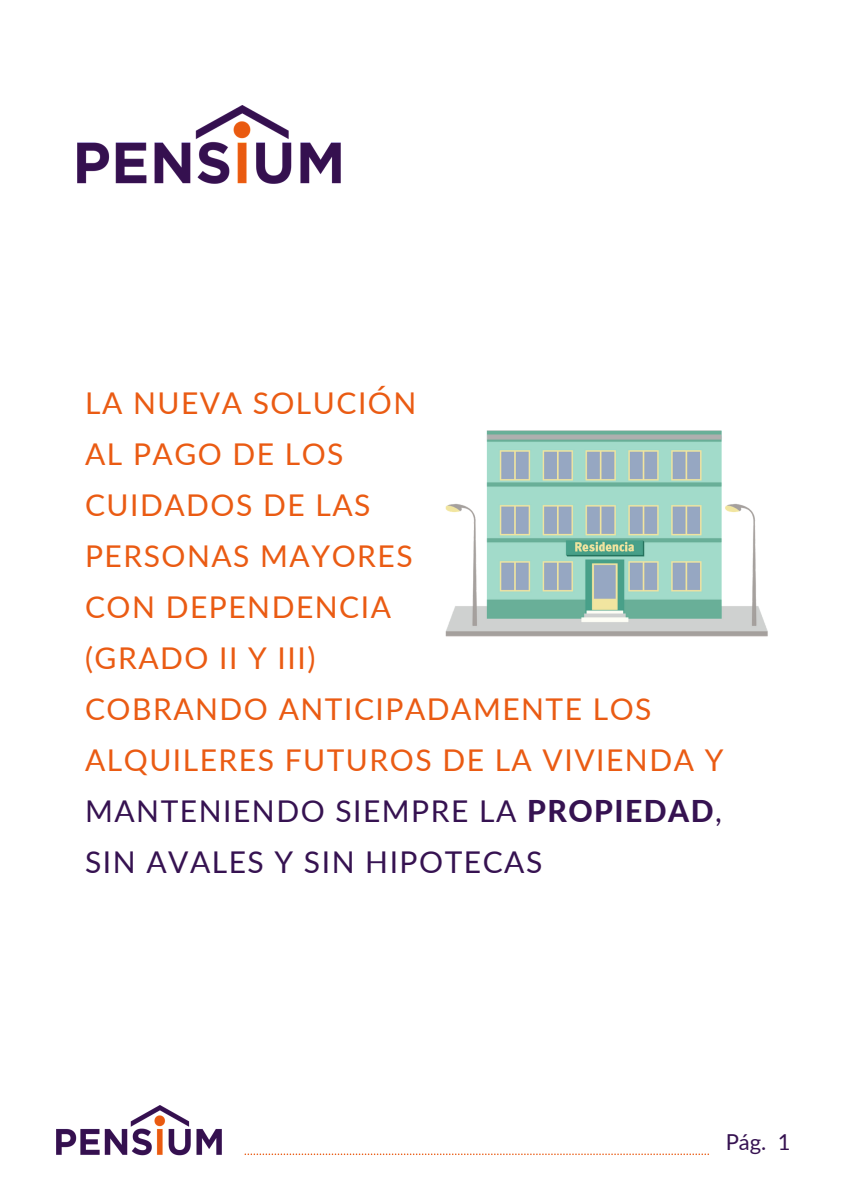
<style>
.page{position:relative;width:851px;height:1202px;background:#fff}
.page>*{position:absolute;margin:0;border:0;box-sizing:border-box;transform-origin:0 0}
.t1{font:30px/51px "Lato";letter-spacing:.05em;color:#ea5b13}
.t2{font:30px "Lato";letter-spacing:.05em;color:#361251}
.t3{font:22px "Lato";color:#361251}
.s1{color:#361251}
.s2{font-weight:800;color:#361251}
</style>
<div class="page">
<img style="left:77px;top:105px;width:263px;height:79px">
<img style="left:57px;top:1105px;width:165px;height:50px">
<img style="left:445px;top:430px;width:323px;height:207px">
<svg style="left:244px;top:1153px;width:465px;height:2px"></svg>
<p class="t1" style="left:85px;top:377px;width:333px">LA NUEVA SOLUCIÓN</p>
<p class="t1" style="left:85px;top:428px;width:260px">AL PAGO DE LOS</p>
<p class="t1" style="left:85px;top:479px;width:287px">CUIDADOS DE LAS</p>
<p class="t1" style="left:85px;top:530px;width:329px">PERSONAS MAYORES</p>
<p class="t1" style="left:85px;top:581px;width:307px">CON DEPENDENCIA</p>
<p class="t1" style="left:85px;top:632px;width:232px">(GRADO II Y III)</p>
<p class="t1" style="left:85px;top:683px;width:568px">COBRANDO ANTICIPADAMENTE LOS</p>
<p class="t1" style="left:85px;top:734px;width:639px">ALQUILERES FUTUROS DE LA VIVIENDA Y<br><span class="s1">MANTENIENDO SIEMPRE LA</span> <span class="s2">PROPIEDAD</span><span class="s1">,</span></p>
<p class="t2" style="left:85px;top:843px;width:459px">SIN AVALES Y SIN HIPOTECAS</p>
<p class="t3" style="left:725px;top:1128px;width:66px">Pág. 1</p>
</div>
